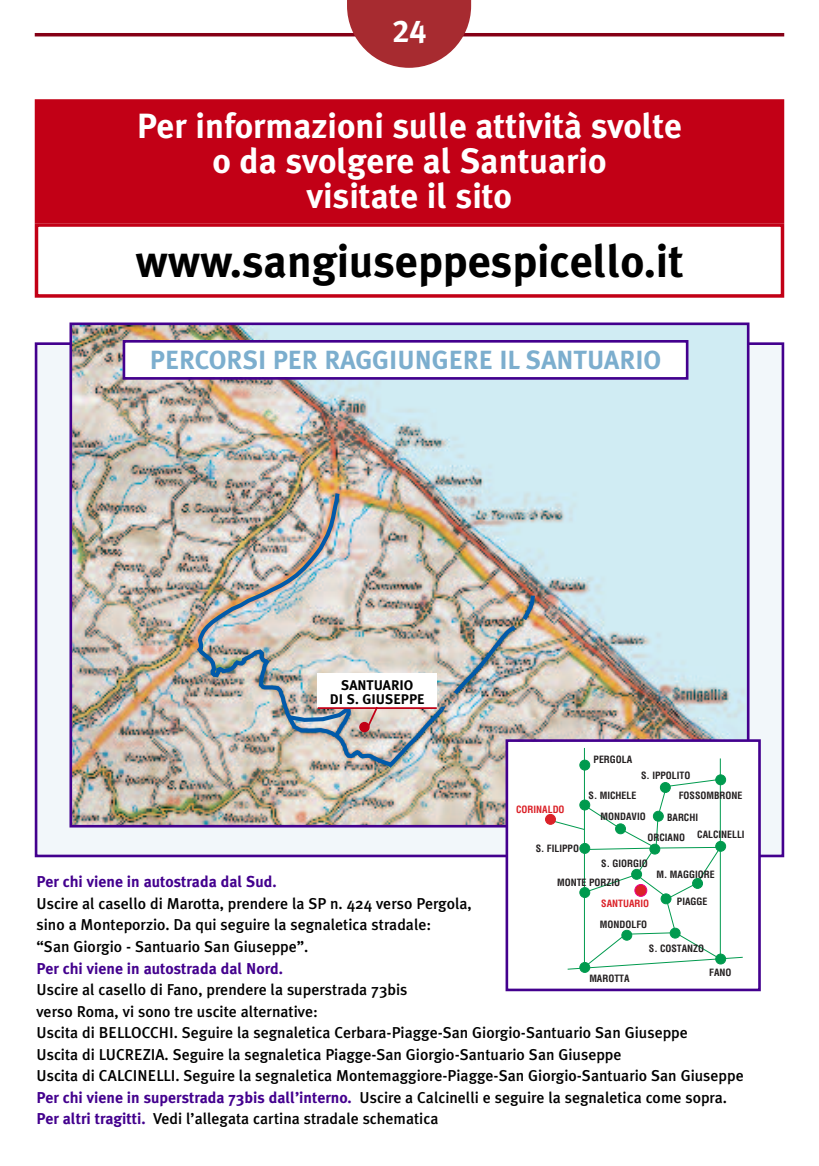
<style>
.page{position:relative;width:819px;height:1166px;background:#fff}
.page>*{position:absolute;margin:0;border:0;box-sizing:border-box;transform-origin:0 0}
.t1{font:700 45.5px "Meta Plus";color:#000}
.t2{font:700 35px/35px "Meta Plus";color:#fff;text-align:center}
.t3{font:31.5px "Meta Plus Bold Caps";color:#fff}
.t4{font:700 26.25px "Meta Plus";color:#7caece}
.t5{font:500 15.75px/21.5px "Meta Plus";color:#000}
.t6{font:700 15.75px "Meta Plus";color:#43008e}
.t7{font:700 14px/14px "Meta Plus";color:#000;text-align:center}
.t8{font:700 condensed 9.8px "Helvetica LT Std";color:#231f20}
.t9{font:700 condensed 9.8px "Helvetica LT Std";color:#db2128}
.s1{font-weight:700;color:#43008e}
</style>
<div class="page">
<hr style="left:35px;top:33px;width:749px;height:3px;background:#850016">
<svg style="left:347px;top:0;width:124px;height:68px"></svg>
<div style="left:37px;top:345px;width:744px;height:509px;background:#f2f7fa"></div>
<img style="left:73px;top:326px;width:672px;height:497px">
<img style="left:451px;top:591px;width:86px;height:106px">
<div style="left:69px;top:322px;width:680px;height:505px;border:3px solid #43008e"></div>
<div style="left:508px;top:742px;width:250px;height:246px;background:#fff"></div>
<div style="left:579px;top:962px;width:10px;height:10px;background:#3eb279;border-radius:50%"></div>
<div style="left:579px;top:962px;width:11px;height:10px;border:1px solid #009a4e;border-radius:50%"></div>
<div style="left:579px;top:760px;width:10px;height:10px;background:#009a4e;border-radius:50%"></div>
<div style="left:579px;top:760px;width:11px;height:10px;border:1px solid #009a4e;border-radius:50%"></div>
<div style="left:715px;top:775px;width:10px;height:10px;background:#009a4e;border-radius:50%"></div>
<div style="left:715px;top:775px;width:10px;height:10px;border:1px solid #009a4e;border-radius:50%"></div>
<hr style="left:584px;top:748px;width:1px;height:220px;background:#009a4e">
<hr style="left:720px;top:758px;width:1px;height:200px;background:#009a4e">
<svg style="left:551px;top:779px;width:192px;height:191px"></svg>
<div style="left:545px;top:814px;width:10px;height:10px;background:#db2128;border-radius:50%"></div>
<div style="left:545px;top:814px;width:10px;height:10px;border:1px solid #db2128;border-radius:50%"></div>
<div style="left:505px;top:739px;width:255px;height:252px;border:3px solid #43008e"></div>
<img style="left:194px;top:489px;width:251px;height:280px">
<div style="left:125px;top:343px;width:560px;height:34px;background:#fff"></div>
<div style="left:123px;top:340px;width:565px;height:40px;border:3px solid #43008e"></div>
<div style="left:359px;top:722px;width:10px;height:10px;background:#c20016;border-radius:50%"></div>
<div style="left:38px;top:103px;width:742px;height:117px;background:#c20016"></div>
<div style="left:35px;top:99px;width:749px;height:124px;border:4px solid #c20016"></div>
<div style="left:35px;top:223px;width:749px;height:75px;border:4px solid #c20016"></div>
<h3 class="t3" style="left:392px;top:13px;width:35px">24</h3>
<h2 class="t2" style="left:137px;top:108px;width:546px">Per informazioni sulle attività svolte o da svolgere al Santuario<br>visitate il sito</h2>
<h1 class="t1" style="left:135px;top:234px;width:549px">www.sangiuseppespicello.it</h1>
<h3 class="t4" style="left:150px;top:344px;width:512px">PERCORSI PER RAGGIUNGERE IL SANTUARIO</h3>
<p class="t7" style="left:330px;top:678px;width:96px">SANTUARIO<br>DI S. GIUSEPPE</p>
<p class="t9" style="left:516px;top:805px;width:50px">CORINALDO</p>
<p class="t8" style="left:593px;top:755px;width:40px">PERGOLA</p>
<p class="t8" style="left:588px;top:791px;width:49px">S. MICHELE</p>
<p class="t8" style="left:641px;top:771px;width:51px">S. IPPOLITO</p>
<p class="t8" style="left:667px;top:813px;width:33px">BARCHI</p>
<p class="t8" style="left:678px;top:791px;width:65px">FOSSOMBRONE</p>
<p class="t8" style="left:647px;top:833px;width:39px">ORCIANO</p>
<p class="t8" style="left:600px;top:812px;width:47px">MONDAVIO</p>
<p class="t8" style="left:697px;top:831px;width:49px">CALCINELLI</p>
<p class="t8" style="left:535px;top:844px;width:45px">S. FILIPPO</p>
<p class="t8" style="left:557px;top:878px;width:64px">MONTE PORZIO</p>
<p class="t9" style="left:601px;top:899px;width:49px">SANTUARIO</p>
<p class="t8" style="left:601px;top:859px;width:48px">S. GIORGIO</p>
<p class="t8" style="left:656px;top:871px;width:59px">M. MAGGIORE</p>
<p class="t6" style="left:36px;top:873px;width:242px">Per chi viene in autostrada dal Sud.</p>
<p class="t5" style="left:36px;top:893px;width:437px">Uscire al casello di Marotta, prendere la SP n. 424 verso Pergola, sino a Monteporzio. Da qui seguire la segnaletica stradale:<br>“San Giorgio - Santuario San Giuseppe”.</p>
<p class="t6" style="left:36px;top:959px;width:248px">Per chi viene in autostrada dal Nord.</p>
<p class="t5" style="left:36px;top:979px;width:708px">Uscire al casello di Fano, prendere la superstrada 73bis<br>verso Roma, vi sono tre uscite alternative:<br>Uscita di BELLOCCHI. Seguire la segnaletica Cerbara-Piagge-San Giorgio-Santuario San Giuseppe<br>Uscita di LUCREZIA. Seguire la segnaletica Piagge-San Giorgio-Santuario San Giuseppe<br>Uscita di CALCINELLI. Seguire la segnaletica Montemaggiore-Piagge-San Giorgio-Santuario San Giuseppe <span class="s1">Per chi viene in superstrada 73bis dall’interno.</span> Uscire a Calcinelli e seguire la segnaletica come sopra.<br><span class="s1">Per altri tragitti.</span> Vedi l’allegata cartina stradale schematica</p>
<p class="t8" style="left:676px;top:898px;width:32px">PIAGGE</p>
<p class="t8" style="left:599px;top:920px;width:49px">MONDOLFO</p>
<p class="t8" style="left:648px;top:944px;width:57px">S. COSTANZO</p>
<p class="t8" style="left:709px;top:969px;width:24px">FANO</p>
<p class="t8" style="left:589px;top:975px;width:42px">MAROTTA</p>
</div>
